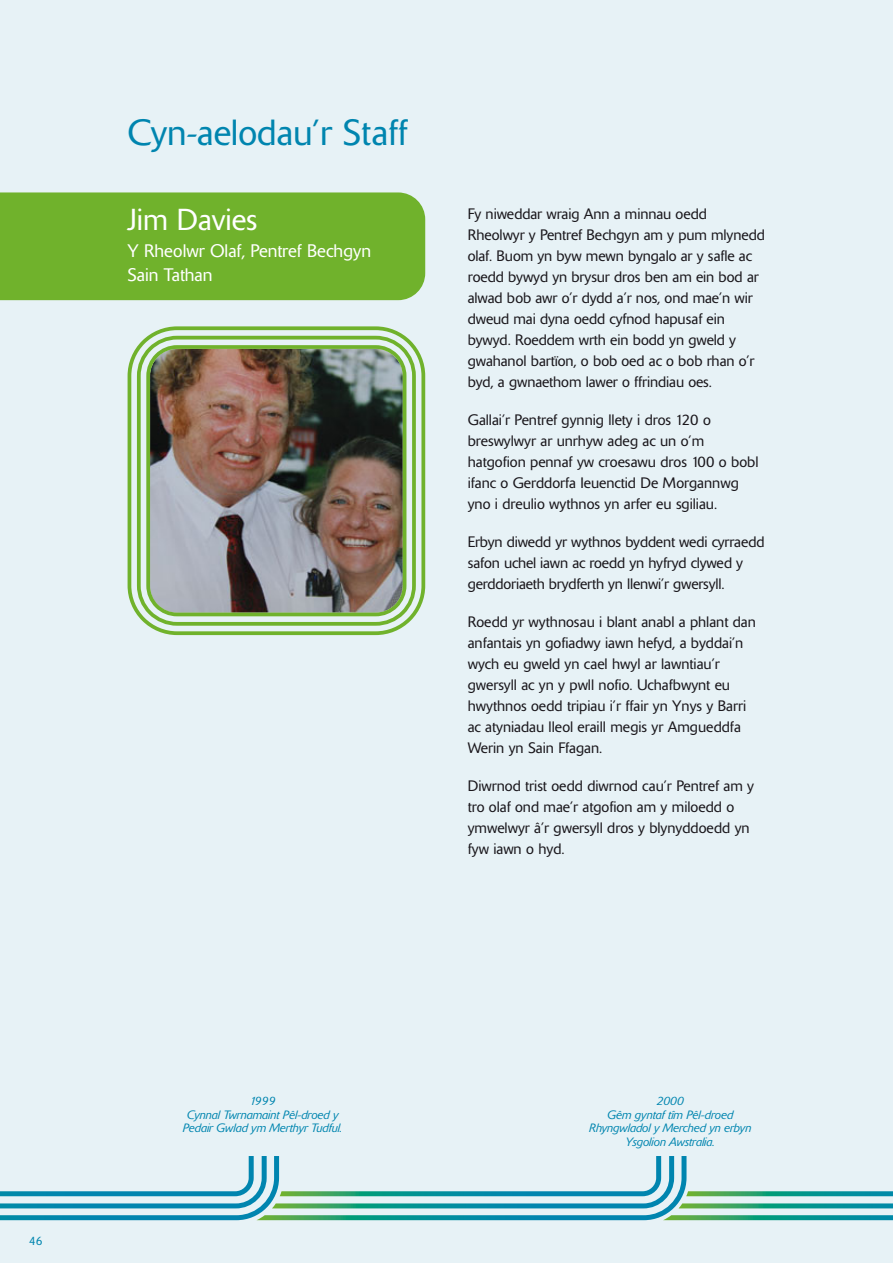
<style>
.page{position:relative;width:893px;height:1263px;background:#e7f2f6}
.page>*{position:absolute;margin:0;border:0;box-sizing:border-box;transform-origin:0 0}
.t1{font:300 36px "Delta";color:#0085af}
.t2{font:300 30px "Delta";color:#fff}
.t3{font:300 18px/24px "Delta";color:#fff}
.t4{font:300 15px/21px "Delta";color:#1a171c}
.t5{font:italic 300 12px/13.5px "Delta";color:#0085af;text-align:center}
.t6{font:300 12px "Delta";color:#0085af}
</style>
<div class="page">
<div style="left:0;top:192px;width:425px;height:108px;background:#70b22c"></div>
<svg style="left:127px;top:326px;width:299px;height:310px"></svg>
<svg style="left:135px;top:334px;width:283px;height:294px"></svg>
<img style="left:144px;top:343px;width:264px;height:275px">
<svg style="left:0;top:1156px;width:893px;height:64px"></svg>
<h1 class="t1" style="left:128px;top:119px;width:282px">Cyn-aelodau’r Staff</h1>
<h2 class="t2" style="left:128px;top:208px;width:131px">Jim Davies</h2>
<p class="t3" style="left:128px;top:240px;width:245px">Y Rheolwr Olaf, Pentref Bechgyn<br>Sain Tathan</p>
<p class="t4" style="left:468px;top:205px;width:299px">Fy niweddar wraig Ann a minnau oedd Rheolwyr y Pentref Bechgyn am y pum mlynedd olaf. Buom yn byw mewn byngalo ar y safle ac roedd bywyd yn brysur dros ben am ein bod ar alwad bob awr o’r dydd a’r nos, ond mae’n wir dweud mai dyna oedd cyfnod hapusaf ein bywyd. Roeddem wrth ein bodd yn gweld y gwahanol bartïon, o bob oed ac o bob rhan o’r byd, a gwnaethom lawer o ffrindiau oes.</p>
<p class="t4" style="left:468px;top:411px;width:292px">Gallai’r Pentref gynnig llety i dros 120 o breswylwyr ar unrhyw adeg ac un o’m hatgofion pennaf yw croesawu dros 100 o bobl ifanc o Gerddorfa Ieuenctid De Morgannwg yno i dreulio wythnos yn arfer eu sgiliau.</p>
<p class="t4" style="left:468px;top:533px;width:298px">Erbyn diwedd yr wythnos byddent wedi cyrraedd safon uchel iawn ac roedd yn hyfryd clywed y gerddoriaeth brydferth yn llenwi’r gwersyll.</p>
<p class="t4" style="left:468px;top:613px;width:290px">Roedd yr wythnosau i blant anabl a phlant dan anfantais yn gofiadwy iawn hefyd, a byddai’n wych eu gweld yn cael hwyl ar lawntiau’r gwersyll ac yn y pwll nofio. Uchafbwynt eu hwythnos oedd tripiau i’r ffair yn Ynys y Barri ac atyniadau lleol eraill megis yr Amgueddfa Werin yn Sain Ffagan.</p>
<p class="t4" style="left:468px;top:777px;width:288px">Diwrnod trist oedd diwrnod cau’r Pentref am y tro olaf ond mae’r atgofion am y miloedd o ymwelwyr â’r gwersyll dros y blynyddoedd yn fyw iawn o hyd.</p>
<p class="t6" style="left:29px;top:1236px;width:15px">46</p>
<p class="t5" style="left:183px;top:1095px;width:161px">1999<br>Cynnal Twrnamaint Pêl-droed y<br>Pedair Gwlad ym Merthyr Tudful.</p>
<p class="t5" style="left:589px;top:1095px;width:164px">2000<br>Gêm gyntaf tîm Pêl-droed<br>Rhyngwladol y Merched yn erbyn<br>Ysgolion Awstralia.</p>
</div>
